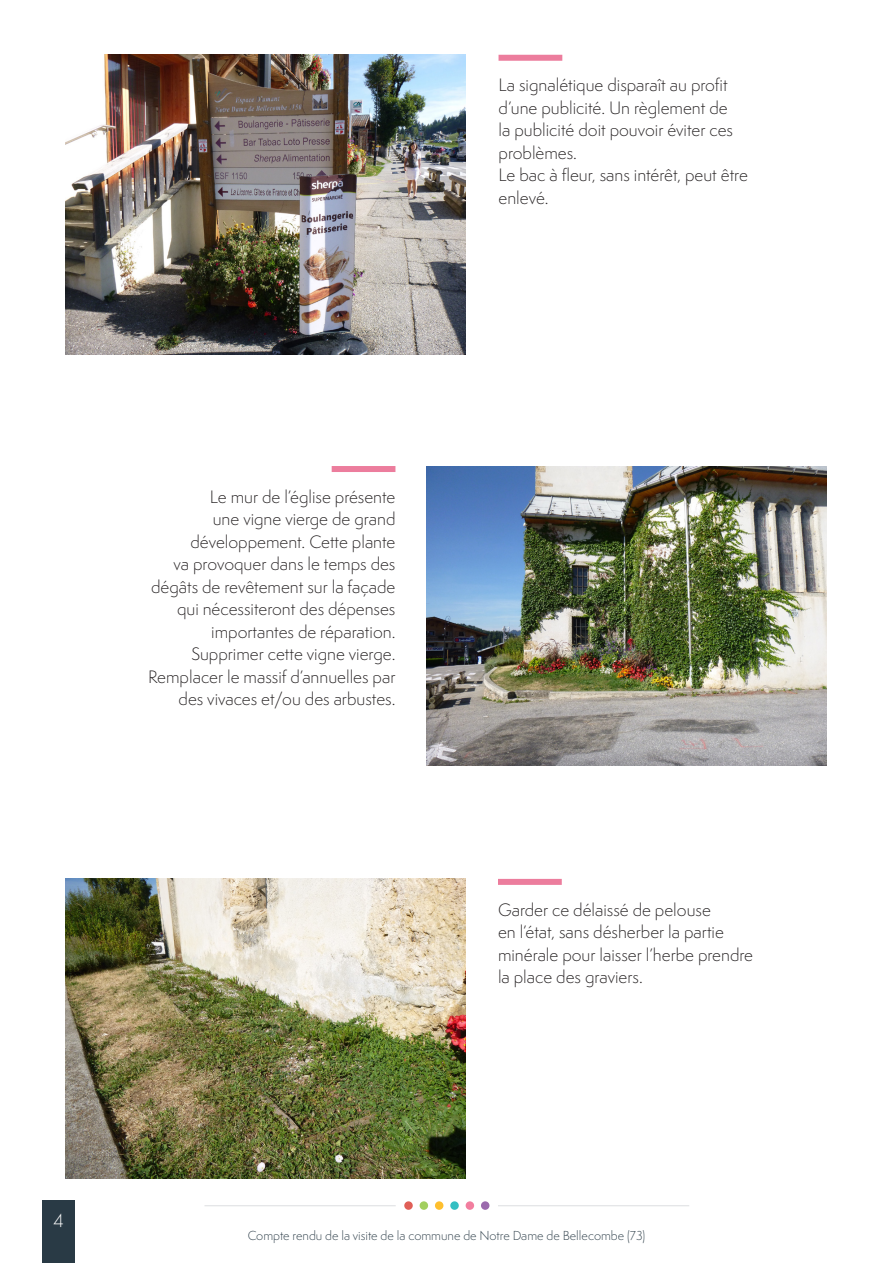
<style>
.page{position:relative;width:893px;height:1263px;background:#fff}
.page>*{position:absolute;margin:0;border:0;box-sizing:border-box;transform-origin:0 0}
.t1{font:300 17.55px "Semplicita Pro";color:#fff}
.t2{font:300 16.5px/22.5px "Semplicita Pro";color:#231f20}
.t3{font:300 12px "Semplicita Pro";color:#293a45}
</style>
<div class="page">
<hr style="left:498px;top:1205px;width:191px;height:1px;background:#dedfe1">
<hr style="left:204px;top:1205px;width:192px;height:1px;background:#dedfe1">
<div style="left:404px;top:1201px;width:9px;height:9px;background:#e05f57;border-radius:50%"></div>
<div style="left:420px;top:1201px;width:8px;height:9px;background:#a2cf5f;border-radius:50%"></div>
<div style="left:435px;top:1201px;width:8px;height:9px;background:#febf2e;border-radius:50%"></div>
<div style="left:450px;top:1201px;width:9px;height:9px;background:#35bfc2;border-radius:50%"></div>
<div style="left:466px;top:1201px;width:8px;height:9px;background:#f27e9f;border-radius:50%"></div>
<div style="left:481px;top:1201px;width:8px;height:9px;background:#9b6aad;border-radius:50%"></div>
<div style="left:42px;top:1200px;width:32px;height:63px;background:#293a45"></div>
<img style="left:66px;top:55px;width:400px;height:300px">
<div style="left:498px;top:55px;width:64px;height:6px;background:#ec7d9d"></div>
<div style="left:498px;top:879px;width:64px;height:6px;background:#ec7d9d"></div>
<img style="left:427px;top:466px;width:400px;height:300px">
<img style="left:66px;top:879px;width:400px;height:300px">
<div style="left:332px;top:466px;width:63px;height:6px;background:#ec7d9d"></div>
<p class="t2" style="left:498px;top:74px;width:236px">La signalétique disparaît au profit d’une publicité. Un règlement de la publicité doit pouvoir éviter ces problèmes.</p>
<p class="t2" style="left:498px;top:164px;width:251px">Le bac à fleur, sans intérêt, peut être enlevé.</p>
<p class="t2" style="left:151px;top:485px;width:246px;text-align:right">Le mur de l’église présente<br>une vigne vierge de grand développement. Cette plante<br>va provoquer dans le temps des dégâts de revêtement sur la façade qui nécessiteront des dépenses importantes de réparation.</p>
<p class="t2" style="left:191px;top:643px;width:206px">Supprimer cette vigne vierge.</p>
<p class="t2" style="left:148px;top:665px;width:249px;text-align:right">Remplacer le massif d’annuelles par des vivaces et/ou des arbustes.</p>
<p class="t2" style="left:498px;top:898px;width:257px">Garder ce délaissé de pelouse<br>en l’état, sans désherber la partie minérale pour laisser l’herbe prendre la place des graviers.</p>
<p class="t1" style="left:53px;top:1209px;width:12px">4</p>
<p class="t3" style="left:248px;top:1227px;width:399px">Compte rendu de la visite de la commune de Notre Dame de Bellecombe (73)</p>
</div>
